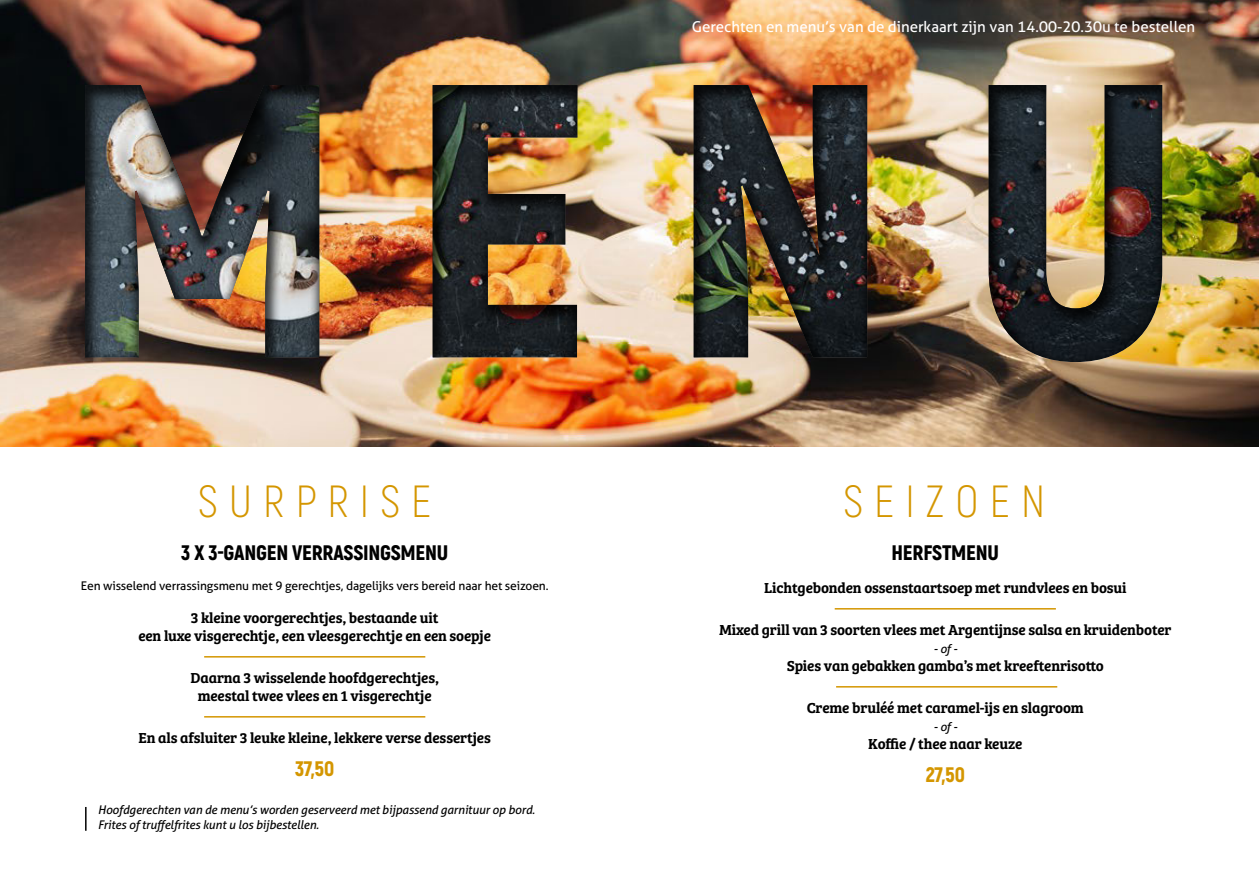
<style>
.page{position:relative;width:1259px;height:893px;background:#fff}
.page>*{position:absolute;margin:0;border:0;box-sizing:border-box;transform-origin:0 0}
.t1{font:300 45px "Akrobat";letter-spacing:.25em;color:#d49600}
.t2{font:900 21px "Akrobat";letter-spacing:-.01em;color:#000}
.t3{font:900 21px "Akrobat";letter-spacing:-.01em;color:#d49600}
.t4{font:15px "Bree Serif Sb";letter-spacing:-.01em;color:#000}
.t5{font:15px "Aller";color:#fff}
.t6{font:italic 12px/15px "Aller";letter-spacing:-.01em;color:#000}
.t7{font:12px "Aller";letter-spacing:-.01em;color:#000}
</style>
<div class="page">
<img style="left:0;top:0;width:1259px;height:446px">
<div style="left:83px;top:83px;width:1079px;height:280px;background:#000;opacity:.75"></div>
<hr style="left:85px;top:807px;width:2px;height:24px;background:#000">
<hr style="left:204px;top:656px;width:221px;height:2px;background:#d49600">
<hr style="left:204px;top:716px;width:221px;height:2px;background:#d49600">
<hr style="left:834px;top:608px;width:222px;height:2px;background:#d49600">
<hr style="left:836px;top:686px;width:221px;height:2px;background:#d49600">
<p class="t5" style="left:692px;top:17px;width:505px">Gerechten en menu’s van de dinerkaart zijn van 14.00-20.30u te bestellen</p>
<p class="t1" style="left:198px;top:474px;width:235px">SURPRISE</p>
<p class="t1" style="left:843px;top:474px;width:203px">SEIZOEN</p>
<p class="t2" style="left:891px;top:539px;width:109px">HERFSTMENU</p>
<p class="t4" style="left:764px;top:576px;width:364px">Lichtgebonden ossenstaartsoep met rundvlees en bosui</p>
<p class="t4" style="left:719px;top:618px;width:454px">Mixed grill van 3 soorten vlees met Argentijnse salsa en kruidenboter</p>
<p class="t6" style="left:933px;top:641px;width:25px">-of-</p>
<p class="t4" style="left:786px;top:654px;width:319px">Spies van gebakken gamba’s met kreeftenrisotto</p>
<p class="t4" style="left:806px;top:696px;width:279px">Creme bruléé met caramel-ijs en slagroom</p>
<p class="t6" style="left:933px;top:719px;width:25px">-of-</p>
<p class="t4" style="left:868px;top:732px;width:156px">Koffie / thee naar keuze</p>
<p class="t3" style="left:925px;top:761px;width:41px">27,50</p>
<p class="t2" style="left:181px;top:539px;width:269px">3 X 3-GANGEN VERRASSINGSMENU</p>
<p class="t7" style="left:81px;top:578px;width:469px">Een wisselend verrassingsmenu met 9 gerechtjes, dagelijks vers bereid naar het seizoen.</p>
<p class="t4" style="left:191px;top:606px;width:249px">3 kleine voorgerechtjes, bestaande uit</p>
<p class="t4" style="left:138px;top:624px;width:354px">een luxe visgerechtje, een vleesgerechtje en een soepje</p>
<p class="t4" style="left:190px;top:666px;width:250px">Daarna 3 wisselende hoofdgerechtjes,</p>
<p class="t4" style="left:198px;top:684px;width:235px">meestal twee vlees en 1 visgerechtje</p>
<p class="t4" style="left:139px;top:726px;width:354px">En als afsluiter 3 leuke kleine, lekkere verse dessertjes</p>
<p class="t3" style="left:295px;top:755px;width:41px">37,50</p>
<p class="t6" style="left:98px;top:802px;width:439px">Hoofdgerechten van de menu’s worden geserveerd met bijpassend garnituur op bord.<br>Frites of truffelfrites kunt u los bijbestellen.</p>
</div>
